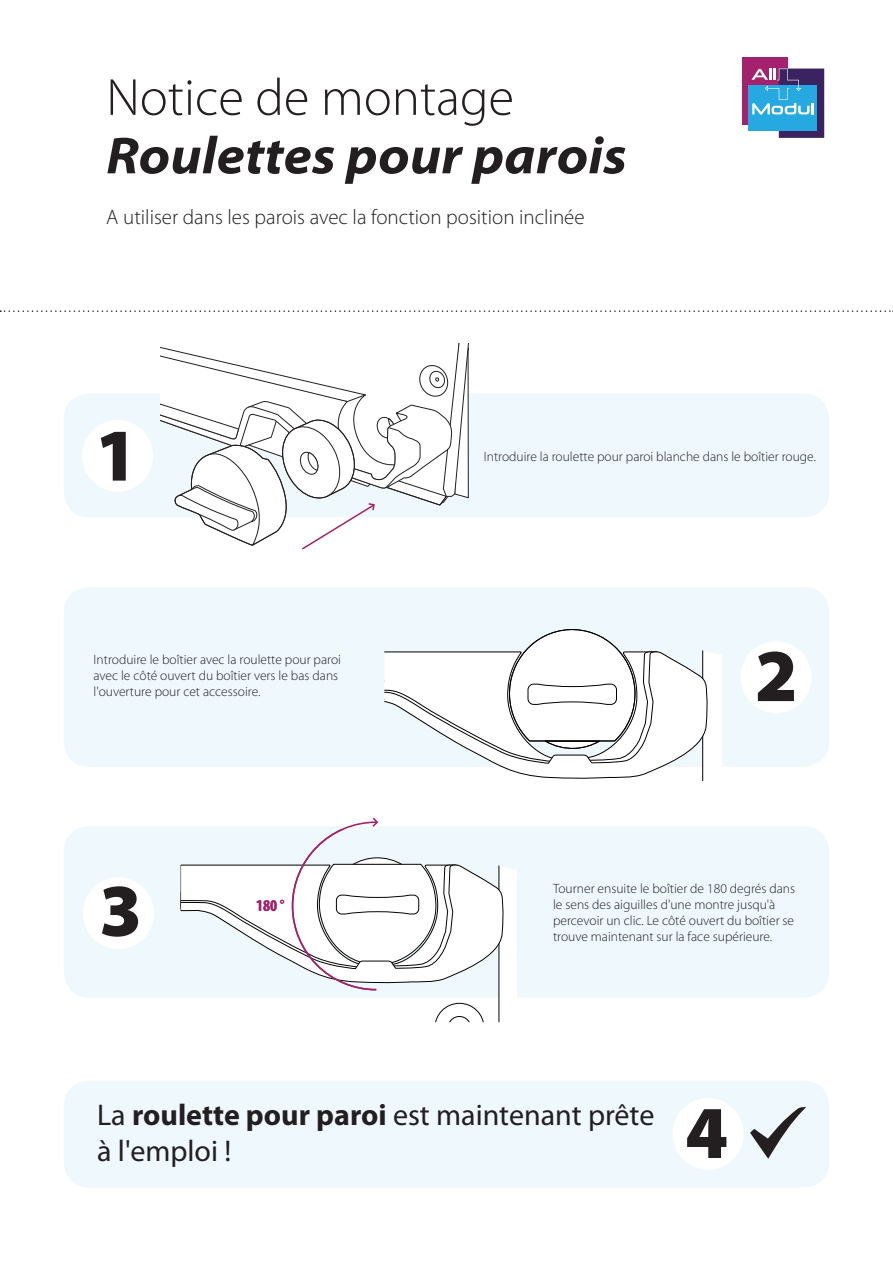
<style>
.page{position:relative;width:893px;height:1263px;background:#fff}
.page>*{position:absolute;margin:0;border:0;box-sizing:border-box;transform-origin:0 0}
.t1{font:900 75px "Myriad Pro";color:#231f20}
.t2{font:italic 700 semi-expanded 52.5px "Myriad Pro";color:#231f20}
.t3{font:300 52.5px "Myriad Pro";color:#231f20}
.t4{font:30px/36px "Myriad Pro";color:#231f20}
.t5{font:300 21px "Myriad Pro";color:#231f20}
.t6{font:700 condensed 16.5px "Myriad Pro";color:#a4226e}
.t7{font:300 13.5px/16.2px "Myriad Pro";color:#231f20}
.s1{font-weight:700}
</style>
<div class="page">
<svg style="left:0;top:310px;width:893px;height:2px"></svg>
<div style="left:64px;top:1081px;width:765px;height:106px;background:#eef8fd;border-radius:26px"></div>
<div style="left:64px;top:394px;width:765px;height:123px;background:#eef8fd;border-radius:26px"></div>
<div style="left:64px;top:587px;width:765px;height:180px;background:#eef8fd;border-radius:26px"></div>
<div style="left:64px;top:826px;width:765px;height:172px;background:#eef8fd;border-radius:26px"></div>
<svg style="left:384px;top:629px;width:338px;height:152px"></svg>
<div style="left:742px;top:57px;width:45px;height:68px;background:#a4216e"></div>
<div style="left:779px;top:69px;width:45px;height:69px;background:#3a2360"></div>
<div style="left:749px;top:85px;width:68px;height:46px;background:#25a9e0"></div>
<svg style="left:751px;top:69px;width:63px;height:46px"></svg>
<div style="left:82px;top:420px;width:71px;height:72px;background:#fff;border-radius:50%"></div>
<div style="left:83px;top:877px;width:71px;height:72px;background:#fff;border-radius:50%"></div>
<div style="left:740px;top:641px;width:72px;height:72px;background:#fff;border-radius:50%"></div>
<div style="left:672px;top:1098px;width:72px;height:72px;background:#fff;border-radius:50%"></div>
<svg style="left:750px;top:1107px;width:56px;height:52px"></svg>
<svg style="left:161px;top:343px;width:307px;height:207px"></svg>
<svg style="left:181px;top:817px;width:336px;height:205px"></svg>
<h2 class="t3" style="left:106px;top:66px;width:409px">Notice de montage</h2>
<h2 class="t2" style="left:106px;top:121px;width:522px">Roulettes pour parois</h2>
<h3 class="t5" style="left:106px;top:205px;width:480px">A utiliser dans les parois avec la fonction position inclinée</h3>
<h1 class="t1" style="left:95px;top:405px;width:44px">1</h1>
<p class="t7" style="left:94px;top:651px;width:249px">Introduire le boîtier avec la roulette pour paroi avec le côté ouvert du boîtier vers le bas dans l'ouverture pour cet accessoire.</p>
<h1 class="t1" style="left:99px;top:860px;width:44px">3</h1>
<p class="t6" style="left:256px;top:895px;width:30px">180 °</p>
<p class="t7" style="left:484px;top:448px;width:334px">Introduire la roulette pour paroi blanche dans le boîtier rouge.</p>
<h1 class="t1" style="left:755px;top:626px;width:44px">2</h1>
<p class="t7" style="left:553px;top:880px;width:244px">Tourner ensuite le boîtier de 180 degrés dans le sens des aiguilles d'une montre jusqu'à percevoir un clic. Le côté ouvert du boîtier se trouve maintenant sur la face supérieure.</p>
<h3 class="t4" style="left:97px;top:1097px;width:559px">La <span class="s1">roulette pour paroi</span> est maintenant prête à l'emploi !</h3>
<h1 class="t1" style="left:685px;top:1082px;width:44px">4</h1>
</div>
